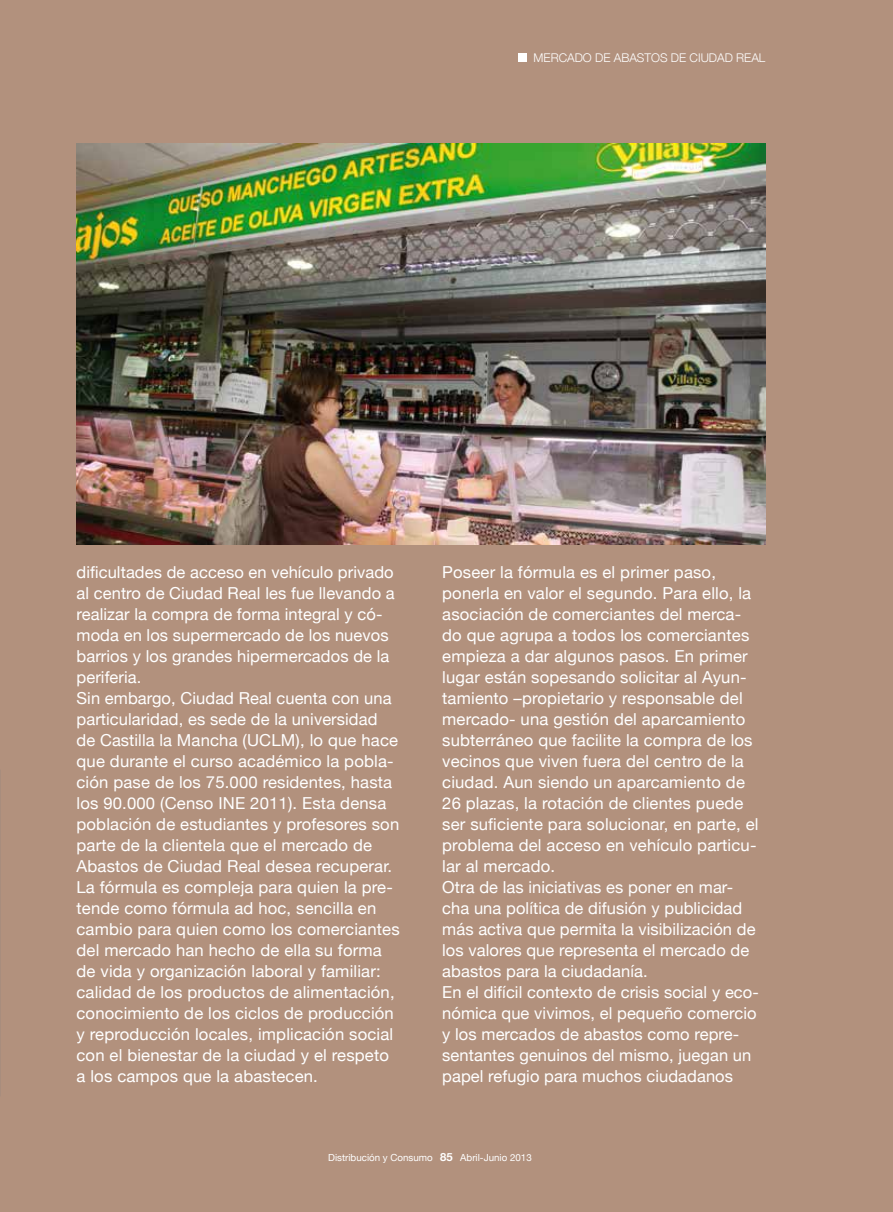
<style>
.page{position:relative;width:893px;height:1212px;background:#b2917d}
.page>*{position:absolute;margin:0;border:0;box-sizing:border-box;transform-origin:0 0}
.t1{font:16.5px/21px "Helvetica Neue";letter-spacing:.01em;color:#fff}
.t2{font:300 12px "Helvetica Neue";color:#fff}
.t3{font:9.75px "Helvetica Neue";color:#fff}
.s1{font-weight:700;font-size:11.25px}
</style>
<div class="page">
<img style="left:77px;top:143px;width:688px;height:401px">
<div style="left:518px;top:53px;width:9px;height:9px;background:#fff"></div>
<p class="t2" style="left:534px;top:48px;width:19px">MERCADO</p>
<p class="t2" style="left:595px;top:48px;width:43px">DE ABASTOS</p>
<p class="t2" style="left:671px;top:48px;width:35px">DE CIUDAD</p>
<p class="t2" style="left:736px;top:48px;width:16px">REAL</p>
<p class="t1" style="left:77px;top:560px;width:325px">dificultades de acceso en vehículo privado al centro de Ciudad Real les fue llevando a realizar la compra de forma integral y có&shy;moda en los supermercado de los nuevos barrios y los grandes hipermercados de la periferia.<br>Sin embargo, Ciudad Real cuenta con una particularidad, es sede de la universidad de Castilla la Mancha (UCLM), lo que hace que durante el curso académico la pobla&shy;ción pase de los 75.000 residentes, hasta los 90.000 (Censo INE 2011). Esta densa población de estudiantes y profesores son parte de la clientela que el mercado de Abastos de Ciudad Real desea recuperar.<br>La fórmula es compleja para quien la pre&shy;tende como fórmula ad hoc, sencilla en cambio para quien como los comerciantes del mercado han hecho de ella su forma de vida y organización laboral y familiar: calidad de los productos de alimentación, conocimiento de los ciclos de producción y reproducción locales, implicación social con el bienestar de la ciudad y el respeto a los campos que la abastecen.</p>
<p class="t1" style="left:442px;top:560px;width:318px">Poseer la fórmula es el primer paso, ponerla en valor el segundo. Para ello, la asociación de comerciantes del merca&shy;do que agrupa a todos los comerciantes empieza a dar algunos pasos. En primer lugar están sopesando solicitar al Ayun&shy;tamiento –propietario y responsable del mercado- una gestión del aparcamiento subterráneo que facilite la compra de los vecinos que viven fuera del centro de la ciudad. Aun siendo un aparcamiento de 26 plazas, la rotación de clientes puede ser suficiente para solucionar, en parte, el problema del acceso en vehículo particu&shy;lar al mercado.<br>Otra de las iniciativas es poner en mar&shy;cha una política de difusión y publicidad más activa que permita la visibilización de los valores que representa el mercado de abastos para la ciudadanía.<br>En el difícil contexto de crisis social y eco&shy;nómica que vivimos, el pequeño comercio y los mercados de abastos como repre&shy;sentantes genuinos del mismo, juegan un papel refugio para muchos ciudadanos</p>
<p class="t3" style="left:328px;top:1149px;width:205px">Distribución y Consumo <span class="s1">85</span> Abril-Junio 2013</p>
</div>
